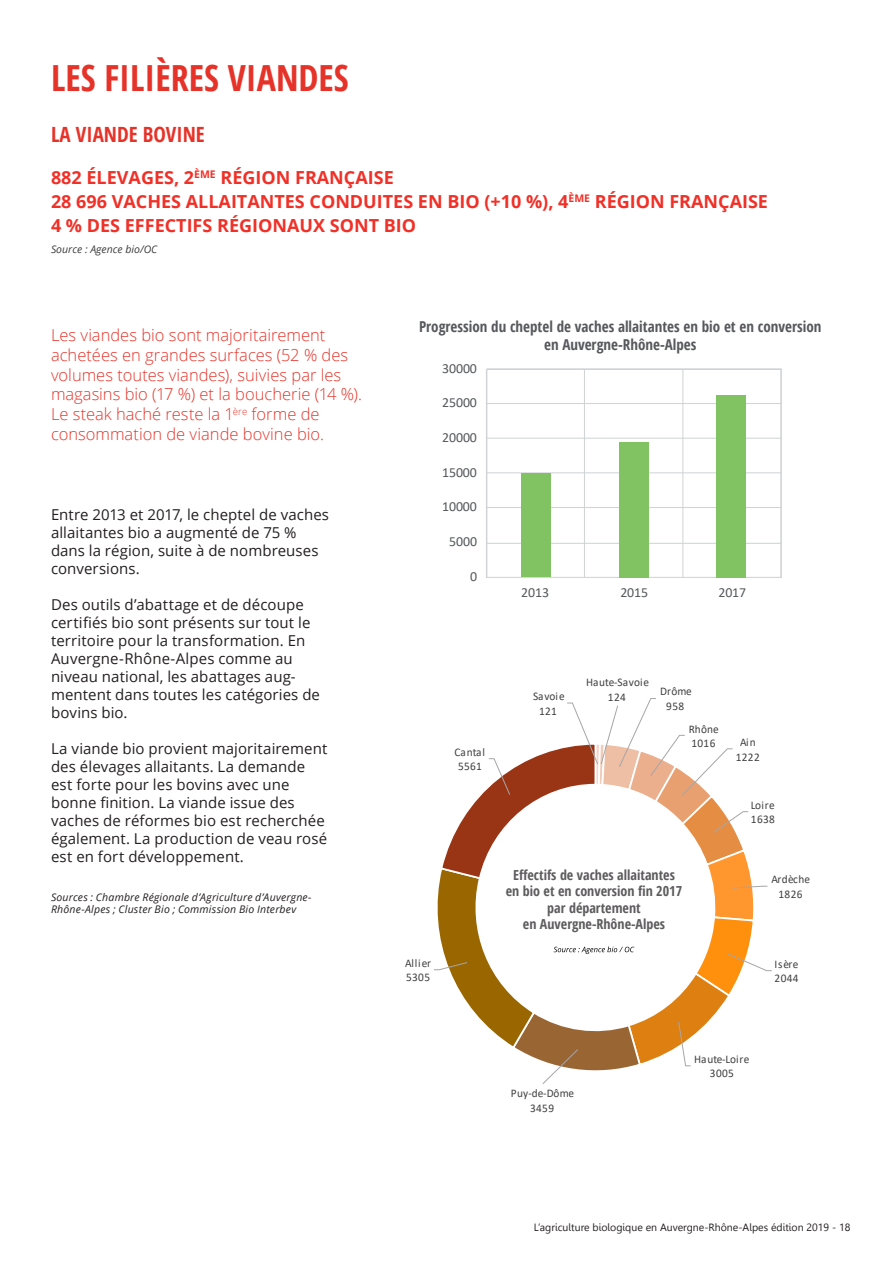
<style>
.page{position:relative;width:893px;height:1263px;background:#fff}
.page>*{position:absolute;margin:0;border:0;box-sizing:border-box;transform-origin:0 0}
.t1{font:700 condensed 36px "Open Sans";color:#e63329}
.t2{font:700 condensed 21px "Open Sans";color:#e63329}
.t3{font:700 18px "Open Sans";color:#f13027}
.t4{font:300 16.5px/19.8px "Open Sans";color:#e63329}
.t5{font:15px/18px "Open Sans";letter-spacing:.005em;color:#231f20}
.t6{font:700 condensed 15px/18px "Open Sans";color:#56585b;text-align:center}
.t7{font:700 condensed 13.8px/16.6px "Open Sans";color:#5d5b5d;text-align:center}
.t8{font:13.8px "Calibri";letter-spacing:-.005em;color:#56585b}
.t9{font:11.7px/14.4px "Calibri";letter-spacing:.03em;color:#404040;text-align:center}
.t10{font:italic 10.5px/12.6px "Open Sans";letter-spacing:.02em;color:#231f20}
.t11{font:10.5px "Leelawadee";color:#231f20}
.t12{font:italic 10.5px "Open Sans";color:#3e3e3f}
</style>
<div class="page">
<svg style="left:434px;top:698px;width:338px;height:386px"></svg>
<div style="left:486px;top:369px;width:295px;height:209px;border:1px solid #d0d2d3"></div>
<hr style="left:487px;top:368px;width:294px;height:1px;background:#d0d2d3">
<hr style="left:487px;top:403px;width:294px;height:1px;background:#d0d2d3">
<hr style="left:487px;top:438px;width:294px;height:1px;background:#d0d2d3">
<hr style="left:487px;top:472px;width:294px;height:1px;background:#d0d2d3">
<hr style="left:487px;top:507px;width:294px;height:1px;background:#d0d2d3">
<hr style="left:487px;top:543px;width:294px;height:1px;background:#d0d2d3">
<hr style="left:781px;top:369px;width:1px;height:209px;background:#d0d2d3">
<hr style="left:682px;top:369px;width:1px;height:209px;background:#d0d2d3">
<hr style="left:584px;top:369px;width:1px;height:209px;background:#d0d2d3">
<hr style="left:486px;top:369px;width:1px;height:209px;background:#d0d2d3">
<div style="left:521px;top:473px;width:29px;height:104px;background:#81c362"></div>
<div style="left:620px;top:442px;width:29px;height:135px;background:#81c362"></div>
<div style="left:716px;top:395px;width:29px;height:182px;background:#81c362"></div>
<p class="t1" style="left:51px;top:53px;width:299px">LES FILIÈRES VIANDES</p>
<p class="t2" style="left:51px;top:119px;width:155px">LA VIANDE BOVINE</p>
<p class="t3" style="left:51px;top:164px;width:344px">882 ÉLEVAGES, 2<sup>ÈME</sup> RÉGION FRANÇAISE</p>
<p class="t3" style="left:51px;top:188px;width:718px">28 696 VACHES ALLAITANTES CONDUITES EN BIO (+10 %), 4<sup>ÈME</sup> RÉGION FRANÇAISE</p>
<p class="t3" style="left:51px;top:212px;width:367px">4 % DES EFFECTIFS RÉGIONAUX SONT BIO</p>
<p class="t12" style="left:51px;top:242px;width:108px">Source : Agence bio/OC</p>
<p class="t4" style="left:51px;top:325px;width:312px">Les viandes bio sont majoritairement achetées en grandes surfaces (52 % des volumes toutes viandes), suivies par les magasins bio (17 %) et la boucherie (14 %).<br>Le steak haché reste la 1<sup>ère</sup> forme de consommation de viande bovine bio.</p>
<p class="t5" style="left:51px;top:505px;width:280px">Entre 2013 et 2017, le cheptel de vaches allaitantes bio a augmenté de 75 % dans la région, suite à de nombreuses conversions.</p>
<p class="t5" style="left:51px;top:595px;width:271px">Des outils d’abattage et de découpe certifiés bio sont présents sur tout le territoire pour la transformation. En Auvergne-Rhône-Alpes comme au niveau national, les abattages aug&shy;mentent dans toutes les catégories de bovins bio.</p>
<p class="t5" style="left:51px;top:739px;width:278px">La viande bio provient majoritairement des élevages allaitants. La demande est forte pour les bovins avec une bonne finition. La viande issue des vaches de réformes bio est recherchée également. La production de veau rosé est en fort développement.</p>
<p class="t10" style="left:51px;top:890px;width:262px">Sources : Chambre Régionale d’Agriculture d’Auvergne-<br>Rhône-Alpes ; Cluster Bio ; Commission Bio Interbev</p>
<p class="t6" style="left:419px;top:317px;width:404px">Progression du cheptel de vaches allaitantes en bio et en conversion en Auvergne-Rhône-Alpes</p>
<p class="t8" style="left:442px;top:358px;width:36px">30000</p>
<p class="t8" style="left:442px;top:393px;width:36px">25000</p>
<p class="t8" style="left:442px;top:428px;width:36px">20000</p>
<p class="t8" style="left:442px;top:463px;width:36px">15000</p>
<p class="t8" style="left:442px;top:497px;width:36px">10000</p>
<p class="t8" style="left:449px;top:532px;width:29px">5000</p>
<p class="t8" style="left:470px;top:567px;width:9px">0</p>
<p class="t8" style="left:521px;top:582px;width:29px">2013</p>
<p class="t8" style="left:620px;top:582px;width:29px">2015</p>
<p class="t8" style="left:718px;top:582px;width:29px">2017</p>
<p class="t9" style="left:405px;top:955px;width:27px;text-align:left">Allier<br>5305</p>
<p class="t9" style="left:454px;top:744px;width:32px;text-align:left">Cantal<br>5561</p>
<p class="t9" style="left:533px;top:689px;width:33px">Savoie<br>121</p>
<p class="t9" style="left:586px;top:675px;width:65px">Haute-Savoie<br>124</p>
<p class="t9" style="left:660px;top:684px;width:33px">Drôme<br>958</p>
<p class="t9" style="left:689px;top:721px;width:32px;text-align:left">Rhône<br>1016</p>
<p class="t7" style="left:506px;top:866px;width:178px">Effectifs de vaches allaitantes en bio et en conversion fin 2017 par département<br>en Auvergne-Rhône-Alpes</p>
<p class="t9" style="left:736px;top:735px;width:26px">Ain<br>1222</p>
<p class="t9" style="left:751px;top:797px;width:26px;text-align:left">Loire<br>1638</p>
<p class="t9" style="left:771px;top:872px;width:40px">Ardèche<br>1826</p>
<p class="t9" style="left:775px;top:956px;width:26px;text-align:left">Isère<br>2044</p>
<p class="t9" style="left:511px;top:1086px;width:65px">Puy-de-Dôme<br>3459</p>
<p class="t9" style="left:694px;top:1052px;width:57px">Haute-Loire<br>3005</p>
<p class="t11" style="left:534px;top:1221px;width:318px">L’agriculture biologique en Auvergne-Rhône-Alpes édition 2019 - 18</p>
</div>
